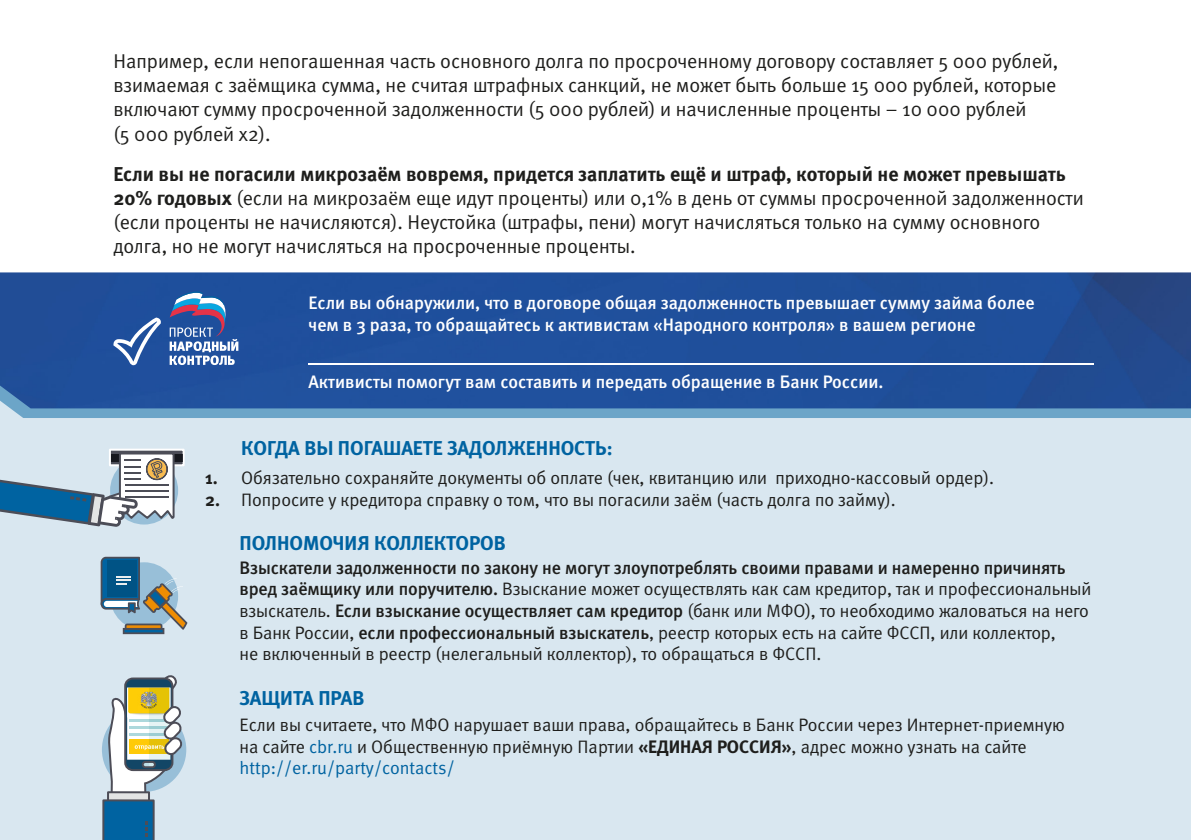
<style>
.page{position:relative;width:1191px;height:840px;background:#fff}
.page>*{position:absolute;margin:0;border:0;box-sizing:border-box;transform-origin:0 0}
.t1{font:20px/24px "Meta Normal C";color:#1e1e1c}
.t2{font:20px "Meta Bold C";color:#1e1e1c}
.t3{font:20px "Meta Bold C";color:#0063a1}
.t4{font:18px/21.6px "Meta Normal C";color:#1e1e1c}
.t5{font:18px/21.6px "Meta Medium C";color:#fff}
.t6{font:18px "Meta Medium C";letter-spacing:-.005em;color:#1e1e1c}
.t7{font:18px/21.6px "Meta Bold C";color:#1e1e1c}
.s1{font-family:"Meta Bold C"}
.s2{font-family:"Meta Medium C"}
.s3{color:#0063a1}
</style>
<div class="page">
<div style="left:0;top:418px;width:1191px;height:421px;background:#d9e7f0"></div>
<svg style="left:0;top:408px;width:1191px;height:10px;background:#6aa2c6"></svg>
<img style="left:0;top:272px;width:1191px;height:136px">
<svg style="left:170px;top:291px;width:68px;height:74px;background:#5f7bb1"></svg>
<svg style="left:113px;top:317px;width:48px;height:48px"></svg>
<svg style="left:101px;top:556px;width:86px;height:77px;background:#83a0ae"></svg>
<svg style="left:102px;top:674px;width:80px;height:165px"></svg>
<svg style="left:109px;top:448px;width:76px;height:18px"></svg>
<div style="left:111px;top:454px;width:72px;height:7px;background:#16171d"></div>
<svg style="left:0;top:451px;width:176px;height:76px"></svg>
<hr style="left:308px;top:363px;width:785px;height:2px;background:#fff">
<p class="t1" style="left:113px;top:49px;width:946px">Например, если непогашенная часть основного долга по просроченному договору составляет 5 000 рублей, взимаемая с заёмщика сумма, не считая штрафных санкций, не может быть больше 15 000 рублей, которые включают сумму просроченной задолженности (5 000 рублей) и начисленные проценты – 10 000 рублей<br>(5 000 рублей х2).</p>
<p class="t2" style="left:113px;top:162px;width:953px">Если вы не погасили микрозаём вовремя, придется заплатить ещё и штраф, который не может превышать</p>
<p class="t1" style="left:113px;top:185px;width:972px"><span class="s1">20% годовых</span> (если на микрозаём еще идут проценты) или 0,1% в день от суммы просроченной задолженности (если проценты не начисляются). Неустойка (штрафы, пени) могут начисляться только на сумму основного долга, но не могут начисляться на просроченные проценты.</p>
<p class="t5" style="left:308px;top:292px;width:727px">Если вы обнаружили, что в договоре общая задолженность превышает сумму займа более чем в 3 раза, то обращайтесь к активистам «Народного контроля» в вашем регионе</p>
<p class="t5" style="left:308px;top:371px;width:576px">Активисты помогут вам составить и передать обращение в Банк России.</p>
<p class="t7" style="left:205px;top:466px;width:16px">1.<br>2.</p>
<p class="t3" style="left:241px;top:436px;width:373px">КОГДА ВЫ ПОГАШАЕТЕ ЗАДОЛЖЕННОСТЬ:</p>
<p class="t4" style="left:241px;top:466px;width:754px">Обязательно сохраняйте документы об оплате (чек, квитанцию или приходно-кассовый ордер).<br>Попросите у кредитора справку о том, что вы погасили заём (часть долга по займу).</p>
<p class="t3" style="left:239px;top:531px;width:268px">ПОЛНОМОЧИЯ КОЛЛЕКТОРОВ</p>
<p class="t6" style="left:239px;top:557px;width:827px">Взыскатели задолженности по закону не могут злоупотреблять своими правами и намеренно причинять</p>
<p class="t4" style="left:239px;top:578px;width:853px"><span class="s2">вред заёмщику или поручителю.</span> Взыскание может осуществлять как сам кредитор, так и профессиональный взыскатель. <span class="s2">Если взыскание осуществляет сам кредитор</span> (банк или МФО), то необходимо жаловаться на него в Банк России, <span class="s2">если профессиональный взыскатель</span>, реестр которых есть на сайте ФССП, или коллектор,<br>не включенный в реестр (нелегальный коллектор), то обращаться в ФССП.</p>
<p class="t3" style="left:239px;top:685px;width:126px">ЗАЩИТА ПРАВ</p>
<p class="t4" style="left:239px;top:713px;width:827px">Если вы считаете, что МФО нарушает ваши права, обращайтесь в Банк России через Интернет-приемную на сайте <span class="s3">cbr.ru</span> и Общественную приёмную Партии <span class="s1">«ЕДИНАЯ РОССИЯ»</span>, адрес можно узнать на сайте <span class="s3">http://er.ru/party/contacts/</span></p>
</div>
